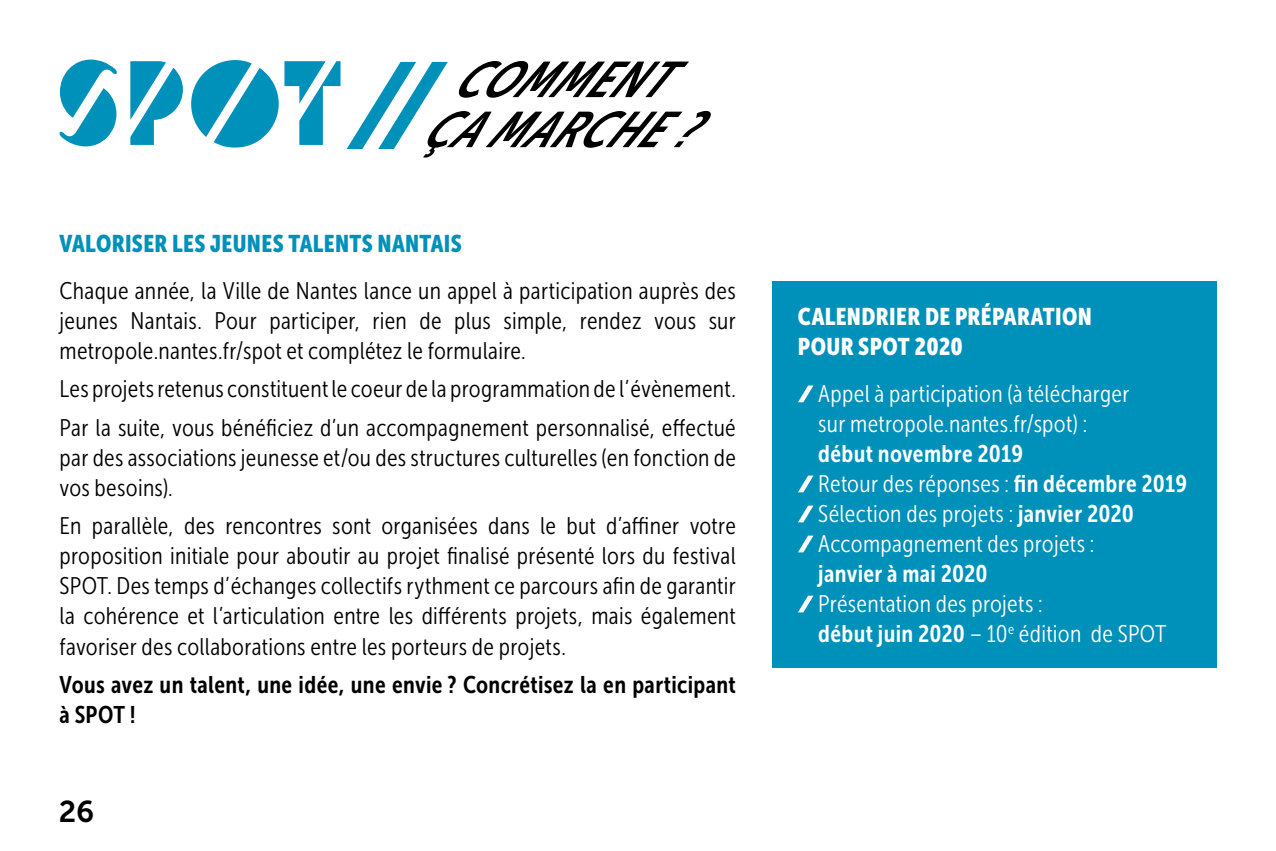
<style>
.page{position:relative;width:1276px;height:851px;background:#fff}
.page>*{position:absolute;margin:0;border:0;box-sizing:border-box;transform-origin:0 0}
.t1{font:italic 50.1px/50.1px "Museo Sans Cond 700";color:#000;text-align:center}
.t2{font:30px "Museo Sans 700";color:#000}
.t3{font:24px/30px "Museo Sans Cond 300";letter-spacing:.015em;color:#000;text-align:justify}
.t4{font:24px/30px "Museo Sans Cond 300";letter-spacing:.015em;color:#fff}
.t5{font:24px/30px "Museo Sans Cond 700";letter-spacing:.015em;color:#000}
.t6{font:24px/30px "Museo Sans Cond 900";letter-spacing:.015em;color:#fff}
.t7{font:24px "Museo Sans Cond 900";letter-spacing:.015em;color:#0091ba}
.t8{font:24px "Museo Sans Cond 700";letter-spacing:.015em;color:#fff}
.s1{font-family:"Museo Sans Cond 700"}
</style>
<div class="page">
<svg style="left:347px;top:62px;width:101px;height:87px"></svg>
<div style="left:772px;top:281px;width:444px;height:387px;background:#0091ba"></div>
<svg style="left:798px;top:385px;width:15px;height:17px"></svg>
<svg style="left:798px;top:475px;width:15px;height:17px"></svg>
<svg style="left:798px;top:505px;width:15px;height:17px"></svg>
<svg style="left:798px;top:535px;width:15px;height:17px"></svg>
<svg style="left:798px;top:595px;width:15px;height:17px"></svg>
<svg style="left:60px;top:60px;width:280px;height:87px"></svg>
<h1 class="t1" style="left:420px;top:55px;width:307px">COMMENT<br>ÇAMARCHE?</h1>
<p class="t7" style="left:60px;top:230px;width:404px">VALORISER LES JEUNES TALENTS NANTAIS</p>
<p class="t3" style="left:60px;top:276px;width:678px">Chaque année, la Ville de Nantes lance un appel à participation auprès des jeunes Nantais. Pour participer, rien de plus simple, rendez vous sur metropole.nantes.fr/spot et complétez le formulaire.</p>
<p class="t3" style="left:60px;top:370px;width:678px;line-height:38.4px">Les projets retenus constituent le coeur de la programmation de l’évènement.<br>Par la suite, vous bénéficiez d’un accompagnement personnalisé, effectué</p>
<p class="t3" style="left:60px;top:443px;width:678px">par des associations jeunesse et/ou des structures culturelles (en fonction de vos besoins).</p>
<p class="t3" style="left:60px;top:511px;width:678px">En parallèle, des rencontres sont organisées dans le but d’affiner votre proposition initiale pour aboutir au projet finalisé présenté lors du festival SPOT. Des temps d’échanges collectifs rythment ce parcours afin de garantir la cohérence et l’articulation entre les différents projets, mais également favoriser des collaborations entre les porteurs de projets.</p>
<p class="t5" style="left:60px;top:669px;width:678px">Vous avez un talent, une idée, une envie ? Concrétisez la en participant à SPOT !</p>
<p class="t2" style="left:59px;top:795px;width:37px">26</p>
<p class="t6" style="left:798px;top:302px;width:296px">CALENDRIER DE PRÉPARATION<br>POUR SPOT 2020</p>
<p class="t4" style="left:818px;top:379px;width:313px">Appel à participation (à télécharger sur metropole.nantes.fr/spot) :</p>
<p class="t8" style="left:818px;top:440px;width:206px">début novembre 2019</p>
<p class="t4" style="left:818px;top:469px;width:370px">Retour des réponses : <span class="s1">fin décembre 2019<br></span>Sélection des projets : <span class="s1">janvier 2020<br></span>Accompagnement des projets :</p>
<p class="t8" style="left:818px;top:560px;width:171px">janvier à mai 2020</p>
<p class="t4" style="left:818px;top:589px;width:350px">Présentation des projets :<br><span class="s1">début juin 2020</span> – 10<sup>e</sup> édition de SPOT</p>
</div>
